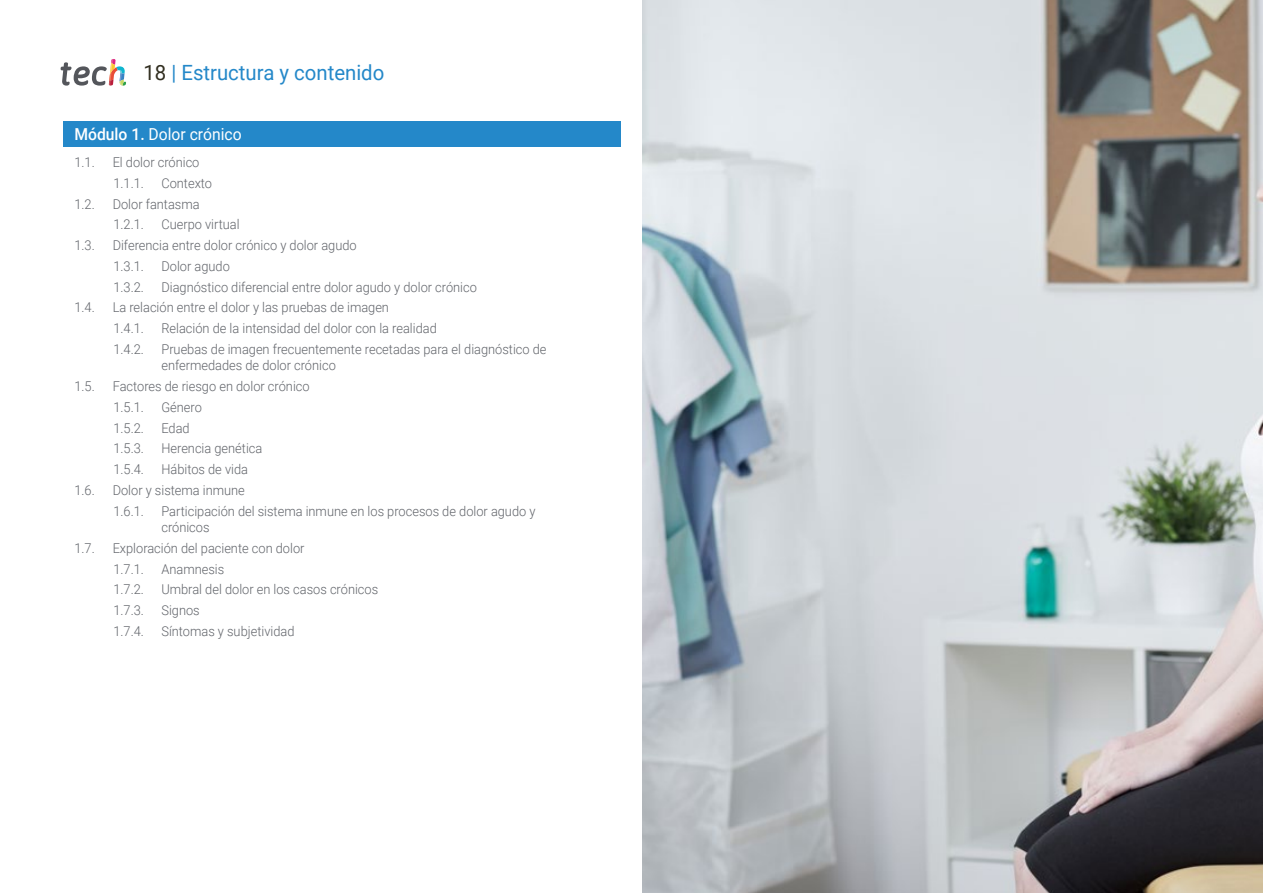
<style>
.page{position:relative;width:1263px;height:893px;background:#fff}
.page>*{position:absolute;margin:0;border:0;box-sizing:border-box;transform-origin:0 0}
.t1{font:21px "Roboto";color:#2488c9}
.t2{font:16.5px "Roboto";color:#fff;scale:.95 1}
.t3{font:300 13.5px/20.7px "Roboto";color:#61646a;scale:.95 1}
.s1{color:#312e20}
.s2{font-weight:500}
</style>
<div class="page">
<div style="left:63px;top:121px;width:558px;height:25px;background:#2488c9"></div>
<img style="left:642px;top:0;width:621px;height:893px">
<svg style="left:61px;top:59px;width:65px;height:27px"></svg>
<h1 class="t1" style="left:144px;top:57px;width:242px"><span class="s1">18</span> | Estructura y contenido</h1>
<p class="t2" style="left:74px;top:123px;width:178px"><span class="s2">Módulo 1.</span> Dolor crónico</p>
<p class="t3" style="left:74px;top:151px;width:23px">1.1.</p>
<p class="t3" style="left:113px;top:151px;width:93px">El dolor crónico<br>1.1.1.</p>
<p class="t3" style="left:161px;top:172px;width:55px">Contexto</p>
<p class="t3" style="left:74px;top:193px;width:23px">1.2.</p>
<p class="t3" style="left:113px;top:193px;width:93px">Dolor fantasma<br>1.2.1.</p>
<p class="t3" style="left:161px;top:214px;width:84px">Cuerpo virtual</p>
<p class="t3" style="left:74px;top:234px;width:23px">1.3.</p>
<p class="t3" style="left:113px;top:234px;width:258px">Diferencia entre dolor crónico y dolor agudo<br>1.3.1.</p>
<p class="t3" style="left:161px;top:255px;width:74px">Dolor agudo</p>
<p class="t3" style="left:113px;top:276px;width:34px">1.3.2.</p>
<p class="t3" style="left:161px;top:276px;width:334px">Diagnóstico diferencial entre dolor agudo y dolor crónico</p>
<p class="t3" style="left:74px;top:297px;width:23px">1.4.</p>
<p class="t3" style="left:113px;top:297px;width:292px">La relación entre el dolor y las pruebas de imagen<br>1.4.1.</p>
<p class="t3" style="left:161px;top:317px;width:291px">Relación de la intensidad del dolor con la realidad</p>
<p class="t3" style="left:113px;top:338px;width:34px">1.4.2.</p>
<p class="t3" style="left:161px;top:340px;width:407px;line-height:16.5px">Pruebas de imagen frecuentemente recetadas para el diagnóstico de enfermedades de dolor crónico</p>
<p class="t3" style="left:74px;top:375px;width:23px">1.5.</p>
<p class="t3" style="left:113px;top:375px;width:209px">Factores de riesgo en dolor crónico<br>1.5.1.</p>
<p class="t3" style="left:161px;top:396px;width:44px">Género</p>
<p class="t3" style="left:113px;top:417px;width:34px">1.5.2.</p>
<p class="t3" style="left:161px;top:417px;width:31px">Edad</p>
<p class="t3" style="left:113px;top:438px;width:34px">1.5.3.</p>
<p class="t3" style="left:161px;top:438px;width:108px">Herencia genética</p>
<p class="t3" style="left:113px;top:458px;width:34px">1.5.4.</p>
<p class="t3" style="left:161px;top:458px;width:93px">Hábitos de vida</p>
<p class="t3" style="left:74px;top:479px;width:23px">1.6.</p>
<p class="t3" style="left:113px;top:479px;width:141px">Dolor y sistema inmune<br>1.6.1.</p>
<p class="t3" style="left:161px;top:502px;width:395px;line-height:16.5px">Participación del sistema inmune en los procesos de dolor agudo y crónicos</p>
<p class="t3" style="left:74px;top:537px;width:23px">1.7.</p>
<p class="t3" style="left:113px;top:537px;width:203px">Exploración del paciente con dolor<br>1.7.1.</p>
<p class="t3" style="left:161px;top:558px;width:68px">Anamnesis</p>
<p class="t3" style="left:113px;top:579px;width:34px">1.7.2.</p>
<p class="t3" style="left:161px;top:579px;width:230px">Umbral del dolor en los casos crónicos</p>
<p class="t3" style="left:113px;top:599px;width:34px">1.7.3.</p>
<p class="t3" style="left:161px;top:599px;width:42px">Signos</p>
<p class="t3" style="left:113px;top:620px;width:34px">1.7.4.</p>
<p class="t3" style="left:161px;top:620px;width:142px">Síntomas y subjetividad</p>
</div>
